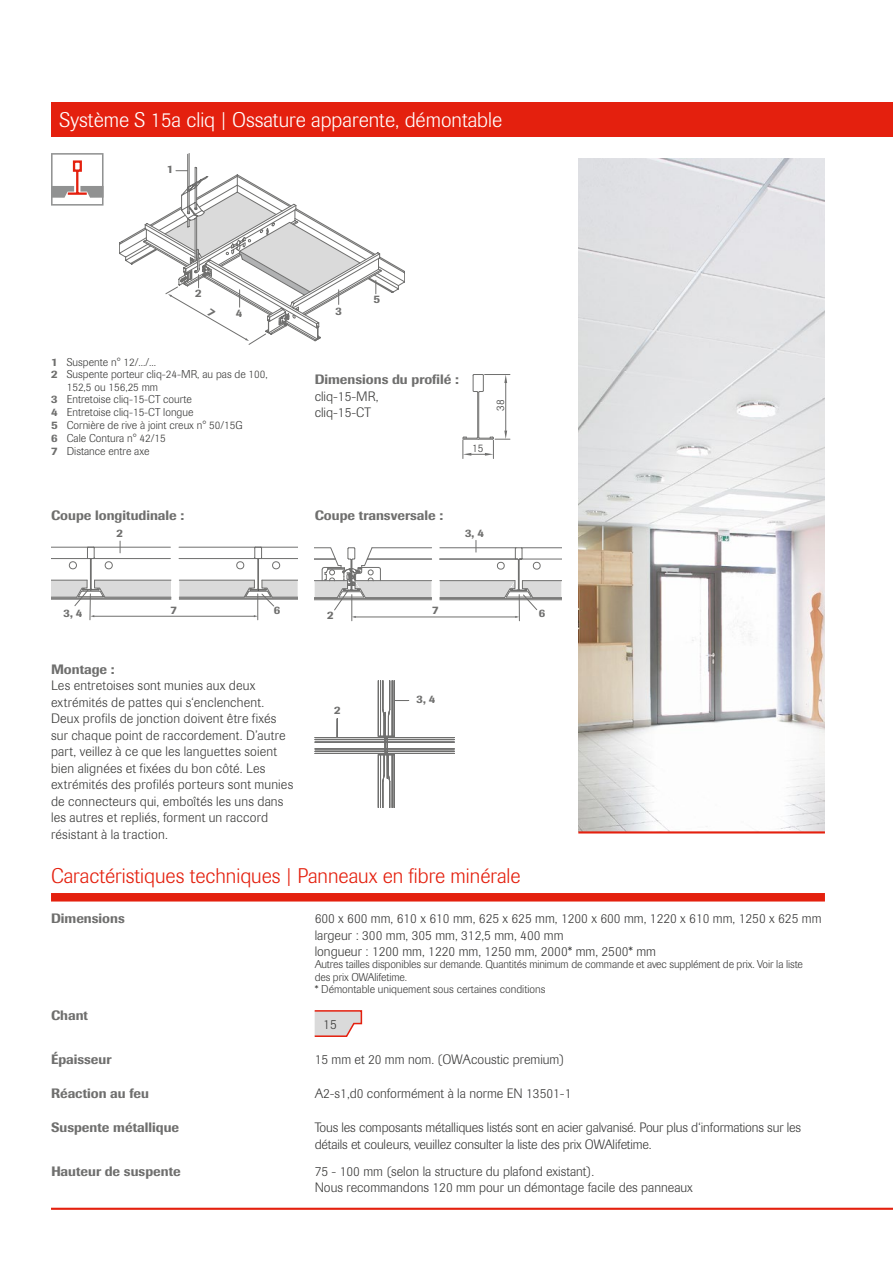
<style>
.page{position:relative;width:893px;height:1263px;background:#fff}
.page>*{position:absolute;margin:0;border:0;box-sizing:border-box;transform-origin:0 0}
.t1{font:300 21px "Imago Pro";color:#e4200e}
.t2{font:300 21px "Imago Pro";color:#fff}
.t3{font:300 13.5px/16.5px "Imago Pro";color:#3b3b3a}
.t4{font:500 13.5px "Imago Pro";color:#6f6f6e}
.t5{font:300 11.25px/12.3px "Imago Pro";color:#3b3b3a}
.t6{font:500 11.25px "Imago Pro";color:#6f6f6e}
.s1{font-weight:500;color:#6f6f6e}
</style>
<div class="page">
<div style="left:51px;top:102px;width:842px;height:34px;background:#e4200e"></div>
<img style="left:578px;top:158px;width:247px;height:673px">
<hr style="left:578px;top:831px;width:247px;height:2px;background:#e4200e">
<div style="left:51px;top:893px;width:774px;height:8px;background:#e4200e"></div>
<svg style="left:315px;top:1010px;width:47px;height:27px"></svg>
<hr style="left:51px;top:1208px;width:842px;height:2px;background:#e4200e">
<svg style="left:51px;top:153px;width:53px;height:53px"></svg>
<svg style="left:463px;top:374px;width:47px;height:84px"></svg>
<svg style="left:51px;top:541px;width:247px;height:79px"></svg>
<svg style="left:315px;top:540px;width:246px;height:81px"></svg>
<svg style="left:315px;top:738px;width:139px;height:15px"></svg>
<hr style="left:315px;top:739px;width:139px;height:1px;background:#6f6f6e">
<hr style="left:315px;top:751px;width:139px;height:1px;background:#6f6f6e">
<hr style="left:315px;top:749px;width:139px;height:1px;background:#6f6f6e">
<hr style="left:315px;top:742px;width:139px;height:1px;background:#6f6f6e">
<hr style="left:315px;top:753px;width:139px;height:1px;background:#6f6f6e">
<hr style="left:315px;top:737px;width:139px;height:1px;background:#6f6f6e">
<svg style="left:378px;top:681px;width:31px;height:127px"></svg>
<svg style="left:337px;top:719px;width:1px;height:18px"></svg>
<svg style="left:119px;top:153px;width:286px;height:192px"></svg>
<h1 class="t2" style="left:60px;top:106px;width:444px">Système S 15a cliq | Ossature apparente, démontable</h1>
<p class="t6" style="left:167px;top:162px;width:8px">1</p>
<p class="t6" style="left:195px;top:286px;width:8px">2</p>
<p class="t6" style="left:236px;top:306px;width:8px">4</p>
<p class="t5" style="left:51px;top:355px;width:107px"><span class="s1">1</span> Suspente n° 12/.../...</p>
<p class="t5" style="left:51px;top:368px;width:218px"><span class="s1">2</span> Suspente porteur cliq-24-MR, au pas de 100,</p>
<p class="t5" style="left:67px;top:381px;width:93px">152,5 ou 156,25 mm</p>
<p class="t5" style="left:51px;top:393px;width:142px"><span class="s1">3</span> Entretoise cliq-15-CT courte</p>
<p class="t5" style="left:51px;top:406px;width:144px"><span class="s1">4</span> Entretoise cliq-15-CT longue</p>
<p class="t5" style="left:51px;top:419px;width:193px"><span class="s1">5</span> Cornière de rive à joint creux n° 50/15G</p>
<p class="t5" style="left:51px;top:431px;width:116px"><span class="s1">6</span> Cale Contura n° 42/15</p>
<p class="t5" style="left:51px;top:444px;width:100px"><span class="s1">7</span> Distance entre axe</p>
<p class="t6" style="left:335px;top:304px;width:8px">3</p>
<p class="t6" style="left:373px;top:292px;width:8px">5</p>
<p class="t4" style="left:315px;top:371px;width:146px">Dimensions du profilé :</p>
<p class="t3" style="left:315px;top:388px;width:65px">cliq-15-MR, cliq-15-CT</p>
<p class="t5" style="left:472px;top:442px;width:13px">15</p>
<p class="t5" style="left:494px;top:411px;width:13px;rotate:-90deg">38</p>
<p class="t4" style="left:51px;top:507px;width:135px">Coupe longitudinale :</p>
<p class="t4" style="left:315px;top:507px;width:130px">Coupe transversale :</p>
<p class="t6" style="left:116px;top:526px;width:8px">2</p>
<p class="t6" style="left:465px;top:526px;width:20px">3, 4</p>
<p class="t6" style="left:63px;top:606px;width:20px">3, 4</p>
<p class="t6" style="left:171px;top:602px;width:8px">7</p>
<p class="t6" style="left:274px;top:603px;width:8px">6</p>
<p class="t4" style="left:51px;top:660px;width:65px">Montage :</p>
<p class="t3" style="left:51px;top:677px;width:244px">Les entretoises sont munies aux deux extrémités de pattes qui s‘enclenchent.<br>Deux profils de jonction doivent être fixés sur chaque point de raccordement. D’autre part, veillez à ce que les languettes soient bien alignées et fixées du bon côté. Les extrémités des profilés porteurs sont munies de connecteurs qui, emboîtés les uns dans les autres et repliés, forment un raccord résistant à la traction.</p>
<p class="t6" style="left:327px;top:608px;width:8px">2</p>
<p class="t6" style="left:334px;top:702px;width:8px">2</p>
<p class="t6" style="left:432px;top:603px;width:8px">7</p>
<p class="t6" style="left:539px;top:606px;width:8px">6</p>
<p class="t6" style="left:416px;top:692px;width:20px">3, 4</p>
<h1 class="t1" style="left:51px;top:862px;width:471px">Caractéristiques techniques | Panneaux en fibre minérale</h1>
<p class="t4" style="left:51px;top:909px;width:75px">Dimensions</p>
<p class="t3" style="left:315px;top:910px;width:508px">600 x 600 mm, 610 x 610 mm, 625 x 625 mm, 1200 x 600 mm, 1220 x 610 mm, 1250 x 625 mm largeur : 300 mm, 305 mm, 312,5 mm, 400 mm<br>longueur : 1200 mm, 1220 mm, 1250 mm, 2000* mm, 2500* mm</p>
<p class="t5" style="left:315px;top:958px;width:490px">Autres tailles disponibles sur demande. Quantités minimum de commande et avec supplément de prix. Voir la liste des prix OWAlifetime.<br>* Démontable uniquement sous certaines conditions</p>
<p class="t4" style="left:51px;top:1007px;width:39px">Chant</p>
<p class="t3" style="left:323px;top:1015px;width:15px">15</p>
<p class="t4" style="left:51px;top:1050px;width:62px">Épaisseur</p>
<p class="t3" style="left:315px;top:1051px;width:251px">15 mm et 20 mm nom. (OWAcoustic premium)</p>
<p class="t4" style="left:51px;top:1085px;width:100px">Réaction au feu</p>
<p class="t3" style="left:315px;top:1085px;width:258px">A2-s1,d0 conformément à la norme EN 13501-1</p>
<p class="t4" style="left:51px;top:1119px;width:130px">Suspente métallique</p>
<p class="t3" style="left:315px;top:1119px;width:488px">Tous les composants métalliques listés sont en acier galvanisé. Pour plus d‘informations sur les détails et couleurs, veuillez consulter la liste des prix OWAlifetime.</p>
<p class="t4" style="left:51px;top:1162px;width:131px">Hauteur de suspente</p>
<p class="t3" style="left:315px;top:1163px;width:380px">75 - 100 mm (selon la structure du plafond existant).<br>Nous recommandons 120 mm pour un démontage facile des panneaux</p>
</div>
